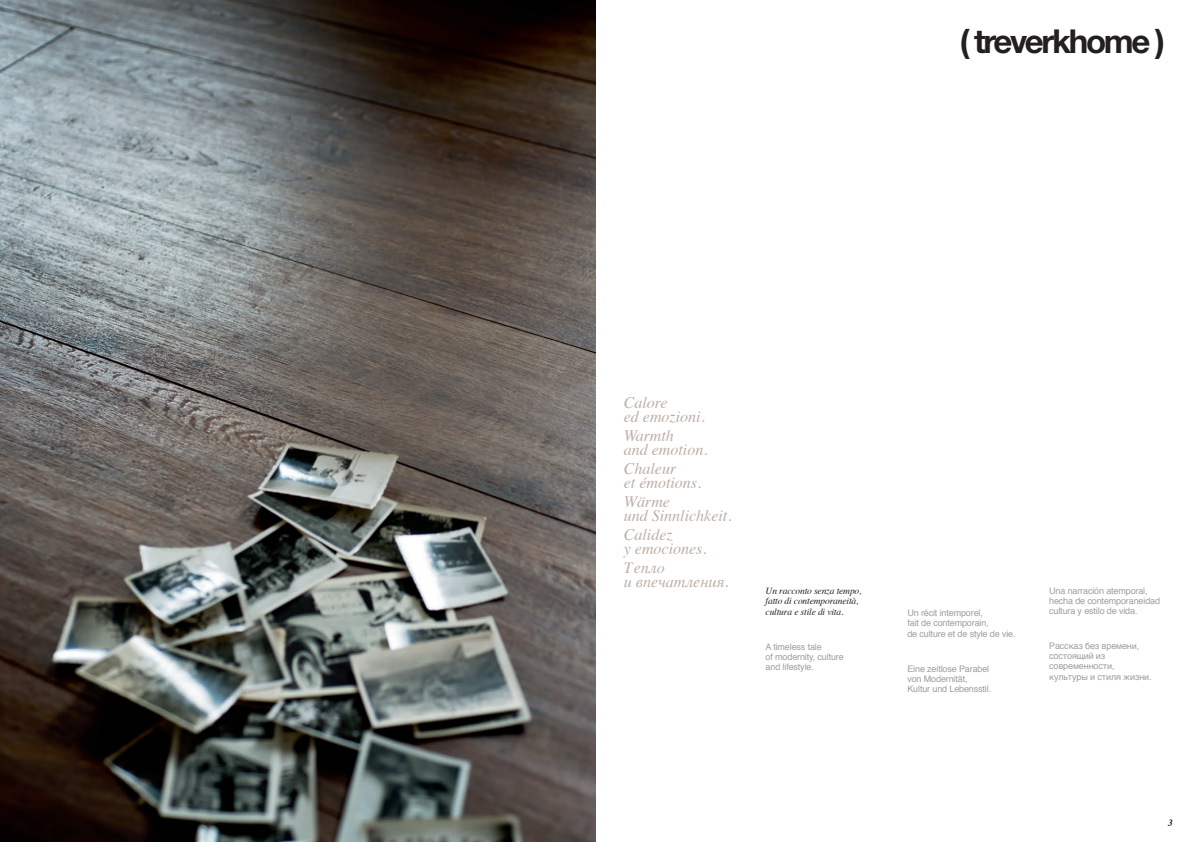
<style>
.page{position:relative;width:1191px;height:842px;background:#fff}
.page>*{position:absolute;margin:0;border:0;box-sizing:border-box;transform-origin:0 0}
.t1{font:700 33px "Helvetica Neue";letter-spacing:-.07em;color:#231f20}
.t2{font:italic 16px/14px "Times";color:#bcafa7}
.t3{font:italic 9.5px/10.5px "Times";letter-spacing:-.015em;color:#231f20}
.t4{font:italic 700 9.5px "Times";color:#231f20}
.t5{font:9px/10.2px "Helvetica";letter-spacing:-.015em;color:#9d9fa2}
</style>
<div class="page">
<img style="left:0;top:0;width:595px;height:842px">
<p class="t1" style="left:960px;top:20px;width:206px">( treverkhome )</p>
<p class="t2" style="left:624px;top:394px;width:82px">Calore<br>ed emozioni.</p>
<p class="t2" style="left:624px;top:427px;width:85px">Warmth<br>and emotion.</p>
<p class="t2" style="left:624px;top:460px;width:79px">Chaleur<br>et émotions.</p>
<p class="t2" style="left:624px;top:493px;width:109px">Wärme<br>und Sinnlichkeit.</p>
<p class="t2" style="left:624px;top:526px;width:84px">Calidez<br>y emociones.</p>
<p class="t2" style="left:624px;top:559px;width:106px">Тепло<br>и впечатления.</p>
<p class="t3" style="left:765px;top:585px;width:97px">Un racconto senza tempo, fatto di contemporaneità, cultura e stile di vita.</p>
<p class="t5" style="left:765px;top:642px;width:80px">A timeless tale<br>of modernity, culture and lifestyle.</p>
<p class="t5" style="left:907px;top:608px;width:110px">Un récit intemporel,<br>fait de contemporain,<br>de culture et de style de vie.</p>
<p class="t5" style="left:907px;top:664px;width:85px">Eine zeitlose Parabel von Modernität,<br>Kultur und Lebensstil.</p>
<p class="t5" style="left:1049px;top:586px;width:112px">Una narración atemporal, hecha de contemporaneidad cultura y estilo de vida.</p>
<p class="t5" style="left:1049px;top:641px;width:104px">Рассказ без времени, состоящий из современности, культуры и стиля жизни.</p>
<p class="t4" style="left:1168px;top:814px;width:6px">3</p>
</div>
